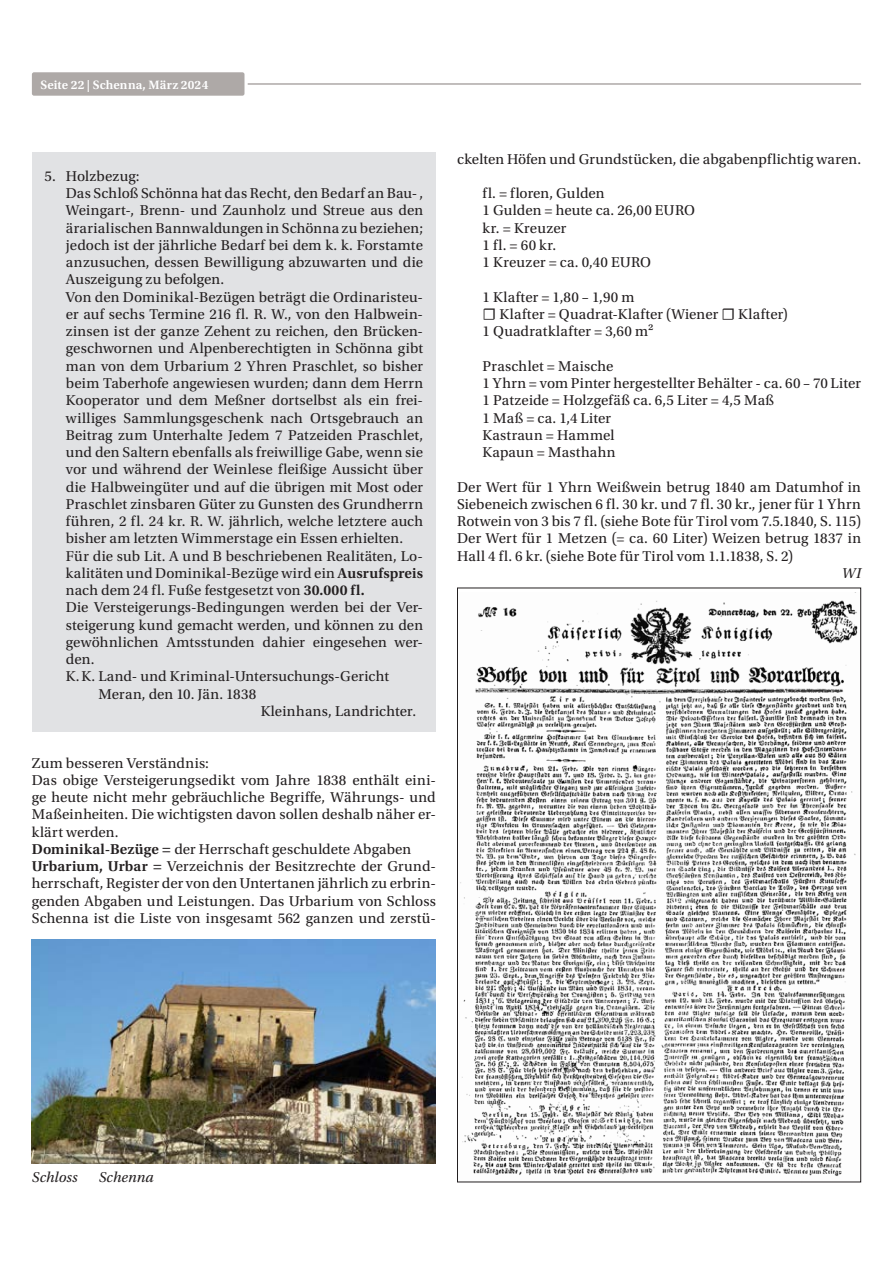
<style>
.page{position:relative;width:893px;height:1263px;background:#fff}
.page>*{position:absolute;margin:0;border:0;box-sizing:border-box;transform-origin:0 0}
.t1{font:15px/17.2px "Utopia Std";letter-spacing:.01em;color:#231f20}
.t2{font:italic 15px "Utopia Std";letter-spacing:.01em;color:#231f20}
.t3{font:600 12.75px "Utopia Std";letter-spacing:.015em;color:#fff}
.s1{font-weight:600}
</style>
<div class="page">
<div style="left:32px;top:72px;width:212px;height:24px;background:#aea9a7;border-radius:2px"></div>
<hr style="left:248px;top:83px;width:613px;height:2px;background:#aea9a7">
<div style="left:32px;top:152px;width:404px;height:580px;background:#e1e2e4"></div>
<img style="left:32px;top:939px;width:404px;height:224px">
<img style="left:460px;top:592px;width:398px;height:584px">
<p class="t3" style="left:40px;top:78px;width:169px">Seite 22 | Schenna, März 2024</p>
<p class="t1" style="left:45px;top:168px;width:97px">5. Holzbezug:</p>
<p class="t1" style="left:66px;top:185px;width:359px">Das Schloß Schönna hat das Recht, den Bedarf an Bau-,</p>
<p class="t1" style="left:66px;top:202px;width:359px">Weingart-, Brenn- und Zaunholz und Streue aus den</p>
<p class="t1" style="left:66px;top:219px;width:359px">ärarialischen Bannwaldungen in Schönna zu beziehen;</p>
<p class="t1" style="left:66px;top:237px;width:359px">jedoch ist der jährliche Bedarf bei dem k. k. Forstamte</p>
<p class="t1" style="left:66px;top:254px;width:359px">anzusuchen, dessen Bewilligung abzuwarten und die</p>
<p class="t1" style="left:66px;top:271px;width:160px">Auszeigung zu befolgen.</p>
<p class="t1" style="left:66px;top:288px;width:359px">Von den Dominikal-Bezügen beträgt die Ordinaristeu-</p>
<p class="t1" style="left:66px;top:306px;width:359px">er auf sechs Termine 216 fl. R. W., von den Halbwein-</p>
<p class="t1" style="left:66px;top:323px;width:359px">zinsen ist der ganze Zehent zu reichen, den Brücken-</p>
<p class="t1" style="left:66px;top:340px;width:359px">geschwornen und Alpenberechtigten in Schönna gibt</p>
<p class="t1" style="left:66px;top:357px;width:359px">man von dem Urbarium 2 Yhren Praschlet, so bisher</p>
<p class="t1" style="left:66px;top:375px;width:359px">beim Taberhofe angewiesen wurden; dann dem Herrn</p>
<p class="t1" style="left:66px;top:392px;width:359px">Kooperator und dem Meßner dortselbst als ein frei-</p>
<p class="t1" style="left:66px;top:409px;width:359px">williges Sammlungsgeschenk nach Ortsgebrauch an</p>
<p class="t1" style="left:66px;top:426px;width:359px">Beitrag zum Unterhalte Jedem 7 Patzeiden Praschlet,</p>
<p class="t1" style="left:66px;top:444px;width:359px">und den Saltern ebenfalls als freiwillige Gabe, wenn sie</p>
<p class="t1" style="left:66px;top:461px;width:359px">vor und während der Weinlese fleißige Aussicht über</p>
<p class="t1" style="left:66px;top:478px;width:359px">die Halbweingüter und auf die übrigen mit Most oder</p>
<p class="t1" style="left:66px;top:495px;width:359px">Praschlet zinsbaren Güter zu Gunsten des Grundherrn</p>
<p class="t1" style="left:66px;top:513px;width:359px">führen, 2 fl. 24 kr. R. W. jährlich, welche letztere auch</p>
<p class="t1" style="left:66px;top:530px;width:339px">bisher am letzten Wimmerstage ein Essen erhielten.</p>
<p class="t1" style="left:66px;top:547px;width:359px">Für die sub Lit. A und B beschriebenen Realitäten, Lo-</p>
<p class="t1" style="left:66px;top:564px;width:359px">kalitäten und Dominikal-Bezüge wird ein <span class="s1">Ausrufspreis</span></p>
<p class="t1" style="left:66px;top:582px;width:300px">nach dem 24 fl. Fuße festgesetzt von <span class="s1">30.000 fl.</span></p>
<p class="t1" style="left:66px;top:599px;width:359px">Die Versteigerungs-Bedingungen werden bei der Ver-</p>
<p class="t1" style="left:66px;top:616px;width:359px">steigerung kund gemacht werden, und können zu den</p>
<p class="t1" style="left:66px;top:633px;width:359px">gewöhnlichen Amtsstunden dahier eingesehen wer-</p>
<p class="t1" style="left:66px;top:651px;width:30px">den.</p>
<p class="t1" style="left:66px;top:668px;width:325px">K.K. Land- und Kriminal-Untersuchungs-Gericht</p>
<p class="t1" style="left:99px;top:685px;width:159px">Meran, den 10. Jän. 1838</p>
<p class="t1" style="left:261px;top:702px;width:157px">Kleinhans, Landrichter.</p>
<p class="t1" style="left:32px;top:754px;width:405px">Zum besseren Verständnis:<br>Das obige Versteigerungsedikt vom Jahre 1838 enthält eini&shy;ge heute nicht mehr gebräuchliche Begriffe, Währungs- und Maßeinheiten. Die wichtigsten davon sollen deshalb näher er&shy;klärt werden.<br><span class="s1">Dominikal-Bezüge =</span> der Herrschaft geschuldete Abgaben <span class="s1">Urbarium, Urbar =</span> Verzeichnis der Besitzrechte der Grund&shy;herrschaft, Register der von den Untertanen jährlich zu erbrin&shy;genden Abgaben und Leistungen. Das Urbarium von Schloss Schenna ist die Liste von insgesamt 562 ganzen und zerstü-</p>
<p class="t1" style="left:457px;top:150px;width:405px">ckelten Höfen und Grundstücken, die abgabenpflichtig waren.</p>
<p class="t1" style="left:483px;top:185px;width:214px">fl. = floren, Gulden<br>1 Gulden = heute ca. 26,00 EURO kr. = Kreuzer<br>1 fl. = 60 kr.<br>1 Kreuzer = ca. 0,40 EURO</p>
<p class="t1" style="left:483px;top:288px;width:307px">1 Klafter = 1,80 – 1,90 m<br>☐ Klafter = Quadrat-Klafter (Wiener ☐ Klafter)<br>1 Quadratklafter = 3,60 m²</p>
<p class="t1" style="left:483px;top:357px;width:380px">Praschlet = Maische<br>1 Yhrn = vom Pinter hergestellter Behälter - ca. 60 – 70 Liter<br>1 Patzeide = Holzgefäß ca. 6,5 Liter = 4,5 Maß<br>1 Maß = ca. 1,4 Liter<br>Kastraun = Hammel<br>Kapaun = Masthahn</p>
<p class="t1" style="left:457px;top:478px;width:405px;text-align:justify">Der Wert für 1 Yhrn Weißwein betrug 1840 am Datumhof in Siebeneich zwischen 6 fl. 30 kr. und 7 fl. 30 kr., jener für 1 Yhrn Rotwein von 3 bis 7 fl. (siehe Bote für Tirol vom 7.5.1840, S. 115)<br>Der Wert für 1 Metzen (= ca. 60 Liter) Weizen betrug 1837 in Hall 4 fl. 6 kr. (siehe Bote für Tirol vom 1.1.1838, S. 2)</p>
<p class="t2" style="left:842px;top:565px;width:21px">WI</p>
<p class="t2" style="left:32px;top:1168px;width:47px">Schloss</p>
<p class="t2" style="left:99px;top:1168px;width:56px">Schenna</p>
</div>
